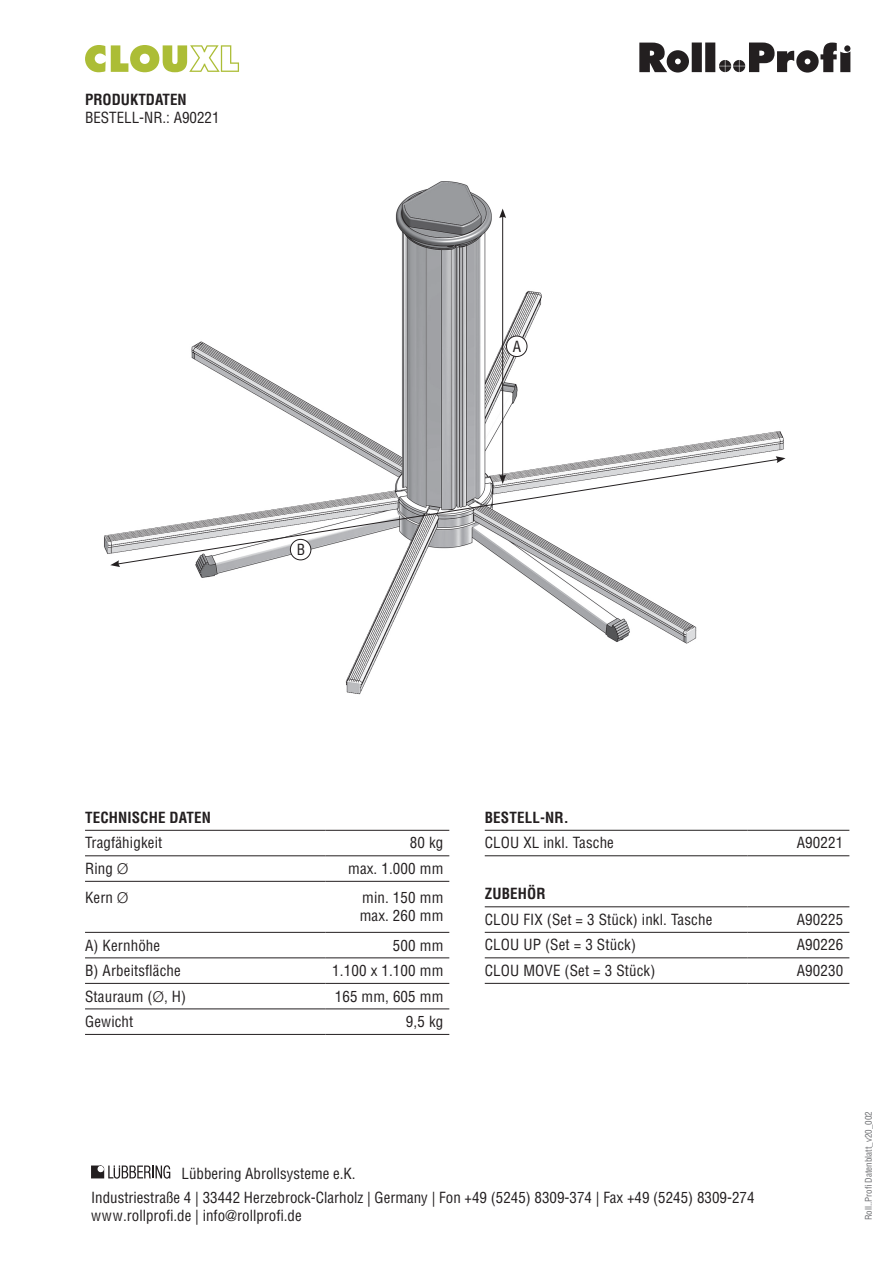
<style>
.page{position:relative;width:893px;height:1263px;background:#fff}
.page>*{position:absolute;margin:0;border:0;box-sizing:border-box;transform-origin:0 0}
.t1{font:condensed 15px/24px "Helvetica LT Std";letter-spacing:.01em;color:#231f20}
.t2{font:700 condensed 15px "Helvetica LT Std";letter-spacing:.01em;color:#231f20}
.t3{font:condensed 9px "Helvetica LT Std";color:#6c6d70}
.s1{font-family:"Helvetica Neue LT Pro";font-weight:300;font-stretch:normal}
</style>
<div class="page">
<svg style="left:91px;top:1165px;width:79px;height:14px"></svg>
<div style="left:692px;top:43px;width:10px;height:29px;background:#231f20"></div>
<div style="left:705px;top:43px;width:10px;height:29px;background:#231f20"></div>
<svg style="left:639px;top:43px;width:50px;height:30px"></svg>
<svg style="left:719px;top:43px;width:131px;height:30px"></svg>
<img style="left:104px;top:181px;width:682px;height:514px">
<hr style="left:502px;top:216px;width:1px;height:261px;background:#231f20">
<svg style="left:499px;top:209px;width:7px;height:9px"></svg>
<svg style="left:116px;top:458px;width:663px;height:107px"></svg>
<svg style="left:110px;top:560px;width:10px;height:7px"></svg>
<svg style="left:776px;top:456px;width:9px;height:7px"></svg>
<div style="left:290px;top:539px;width:21px;height:21px;background:#fff;border-radius:50%"></div>
<div style="left:290px;top:539px;width:21px;height:21px;border:1px solid #231f20;border-radius:50%"></div>
<div style="left:506px;top:336px;width:21px;height:20px;background:#fff;border-radius:50%"></div>
<div style="left:506px;top:336px;width:21px;height:21px;border:1px solid #231f20;border-radius:50%"></div>
<hr style="left:85px;top:855px;width:240px;height:1px;background:#231f20">
<hr style="left:325px;top:855px;width:124px;height:1px;background:#231f20">
<hr style="left:85px;top:881px;width:240px;height:1px;background:#231f20">
<hr style="left:325px;top:881px;width:124px;height:1px;background:#231f20">
<hr style="left:85px;top:932px;width:240px;height:1px;background:#231f20">
<hr style="left:325px;top:932px;width:124px;height:1px;background:#231f20">
<hr style="left:85px;top:957px;width:240px;height:1px;background:#231f20">
<hr style="left:325px;top:957px;width:124px;height:1px;background:#231f20">
<hr style="left:85px;top:983px;width:240px;height:1px;background:#231f20">
<hr style="left:325px;top:983px;width:124px;height:1px;background:#231f20">
<hr style="left:85px;top:1009px;width:240px;height:1px;background:#231f20">
<hr style="left:325px;top:1009px;width:124px;height:1px;background:#231f20">
<hr style="left:85px;top:1034px;width:240px;height:1px;background:#231f20">
<hr style="left:325px;top:1034px;width:124px;height:1px;background:#231f20">
<hr style="left:85px;top:830px;width:240px;height:1px;background:#231f20">
<hr style="left:325px;top:830px;width:124px;height:1px;background:#231f20">
<hr style="left:485px;top:855px;width:262px;height:1px;background:#231f20">
<hr style="left:747px;top:855px;width:102px;height:1px;background:#231f20">
<hr style="left:485px;top:932px;width:262px;height:1px;background:#231f20">
<hr style="left:747px;top:932px;width:102px;height:1px;background:#231f20">
<hr style="left:485px;top:957px;width:262px;height:1px;background:#231f20">
<hr style="left:747px;top:957px;width:102px;height:1px;background:#231f20">
<hr style="left:485px;top:983px;width:262px;height:1px;background:#231f20">
<hr style="left:747px;top:983px;width:102px;height:1px;background:#231f20">
<hr style="left:485px;top:906px;width:262px;height:1px;background:#231f20">
<hr style="left:747px;top:906px;width:102px;height:1px;background:#231f20">
<hr style="left:485px;top:830px;width:262px;height:1px;background:#231f20">
<hr style="left:747px;top:830px;width:102px;height:1px;background:#231f20">
<svg style="left:85px;top:45px;width:154px;height:27px"></svg>
<p class="t2" style="left:85px;top:90px;width:103px">PRODUKTDATEN</p>
<p class="t1" style="left:85px;top:105px;width:136px">BESTELL-NR.: A90221</p>
<p class="t1" style="left:297px;top:537px;width:10px">B</p>
<p class="t1" style="left:513px;top:334px;width:10px">A</p>
<p class="t2" style="left:85px;top:808px;width:128px">TECHNISCHE DATEN</p>
<p class="t1" style="left:85px;top:831px;width:79px">Tragfähigkeit</p>
<p class="t1" style="left:410px;top:831px;width:35px">80 kg</p>
<p class="t1" style="left:85px;top:856px;width:45px">Ring <span class="s1">Ø</span></p>
<p class="t1" style="left:348px;top:856px;width:97px">max. 1.000 mm</p>
<p class="t1" style="left:85px;top:886px;width:45px">Kern <span class="s1">Ø</span></p>
<p class="t1" style="left:360px;top:889px;width:85px;line-height:18px">min. 150 mm max. 260 mm</p>
<p class="t1" style="left:85px;top:933px;width:77px">A) Kernhöhe</p>
<p class="t1" style="left:393px;top:933px;width:52px">500 mm</p>
<p class="t1" style="left:85px;top:958px;width:97px">B) Arbeitsfläche</p>
<p class="t1" style="left:332px;top:958px;width:113px">1.100 x 1.100 mm</p>
<p class="t1" style="left:85px;top:984px;width:103px">Stauraum (<span class="s1">Ø</span>, H)</p>
<p class="t1" style="left:335px;top:984px;width:110px">165 mm, 605 mm</p>
<p class="t1" style="left:85px;top:1009px;width:50px">Gewicht</p>
<p class="t1" style="left:406px;top:1009px;width:39px">9,5 kg</p>
<p class="t2" style="left:485px;top:808px;width:86px">BESTELL-NR.</p>
<p class="t1" style="left:485px;top:831px;width:131px">CLOU XL inkl. Tasche</p>
<p class="t1" style="left:797px;top:831px;width:48px">A90221</p>
<p class="t2" style="left:485px;top:884px;width:62px">ZUBEHÖR</p>
<p class="t1" style="left:485px;top:907px;width:229px">CLOU FIX (Set = 3 Stück) inkl. Tasche</p>
<p class="t1" style="left:797px;top:907px;width:48px">A90225</p>
<p class="t1" style="left:485px;top:933px;width:153px">CLOU UP (Set = 3 Stück)</p>
<p class="t1" style="left:797px;top:933px;width:48px">A90226</p>
<p class="t1" style="left:485px;top:958px;width:172px">CLOU MOVE (Set = 3 Stück)</p>
<p class="t1" style="left:797px;top:958px;width:48px">A90230</p>
<p class="t1" style="left:91px;top:1161px;width:665px;text-indent:91px">Lübbering Abrollsysteme e.K.<br>Industriestraße 4 | 33442 Herzebrock-Clarholz | Germany | Fon +49 (5245) 8309-374 | Fax +49 (5245) 8309-274</p>
<p class="t1" style="left:91px;top:1203px;width:212px">www.rollprofi.de | info@rollprofi.de</p>
<p class="t3" style="left:863px;top:1220px;width:111px;rotate:-90deg">Roll..Profi Datenblatt_v20_002</p>
</div>
